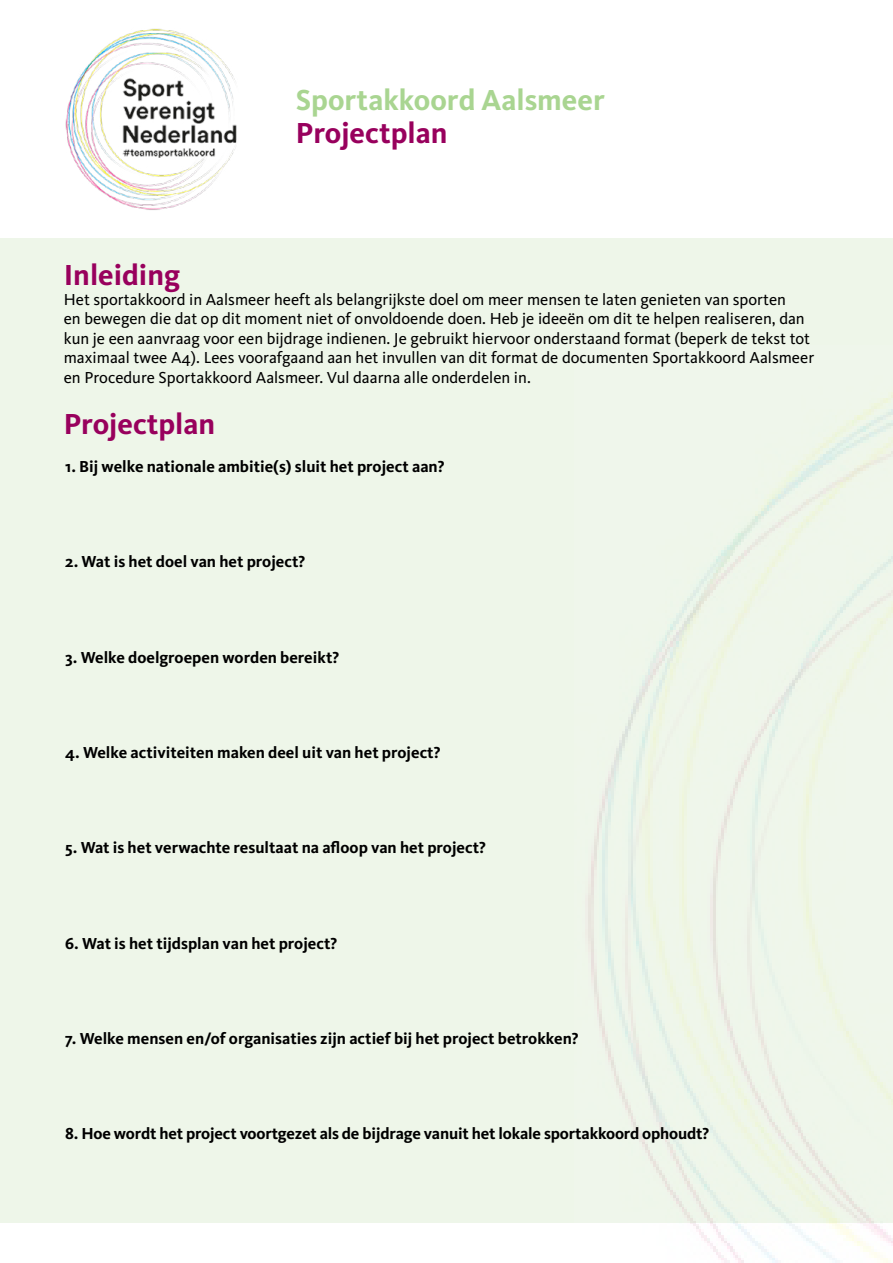
<style>
.page{position:relative;width:893px;height:1263px;background:#fff}
.page>*{position:absolute;margin:0;border:0;box-sizing:border-box;transform-origin:0 0}
.Titel{font:700 30px "Kievit Pro";color:#98005d}
.Titel-2{font:700 30px "Kievit Pro";color:#a9d591}
.basis_tekst{font:16.5px/19.5px "Kievit Pro";color:#000}
.Subtitel{font:700 16.5px "Kievit Pro";color:#000}
</style>
<div class="page">
<div style="left:0;top:238px;width:893px;height:984px;background:#eef6e9"></div>
<img style="left:574px;top:395px;width:319px;height:868px">
<img style="left:65px;top:28px;width:172px;height:182px">
<p class="Titel-2" style="left:296px;top:82px;width:310px">Sportakkoord Aalsmeer</p>
<p class="Titel" style="left:296px;top:114px;width:153px">Projectplan</p>
<p class="Titel" style="left:64px;top:257px;width:118px">Inleiding</p>
<p class="basis_tekst" style="left:64px;top:289px;width:752px">Het sportakkoord in Aalsmeer heeft als belangrijkste doel om meer mensen te laten genieten van sporten<br>en bewegen die dat op dit moment niet of onvoldoende doen. Heb je ideeën om dit te helpen realiseren, dan kun je een aanvraag voor een bijdrage indienen. Je gebruikt hiervoor onderstaand format (beperk de tekst tot maximaal twee A4). Lees voorafgaand aan het invullen van dit format de documenten Sportakkoord Aalsmeer en Procedure Sportakkoord Aalsmeer. Vul daarna alle onderdelen in.</p>
<p class="Titel" style="left:64px;top:406px;width:153px">Projectplan</p>
<p class="Subtitel" style="left:65px;top:457px;width:381px">1. Bij welke nationale ambitie(s) sluit het project aan?</p>
<p class="Subtitel" style="left:65px;top:552px;width:241px">2. Wat is het doel van het project?</p>
<p class="Subtitel" style="left:65px;top:647px;width:275px">3. Welke doelgroepen worden bereikt?</p>
<p class="Subtitel" style="left:65px;top:742px;width:377px">4. Welke activiteiten maken deel uit van het project?</p>
<p class="Subtitel" style="left:65px;top:838px;width:422px">5. Wat is het verwachte resultaat na afloop van het project?</p>
<p class="Subtitel" style="left:65px;top:933px;width:274px">6. Wat is het tijdsplan van het project?</p>
<p class="Subtitel" style="left:65px;top:1028px;width:515px">7. Welke mensen en/of organisaties zijn actief bij het project betrokken?</p>
<p class="Subtitel" style="left:65px;top:1124px;width:645px">8. Hoe wordt het project voortgezet als de bijdrage vanuit het lokale sportakkoord ophoudt?</p>
</div>
